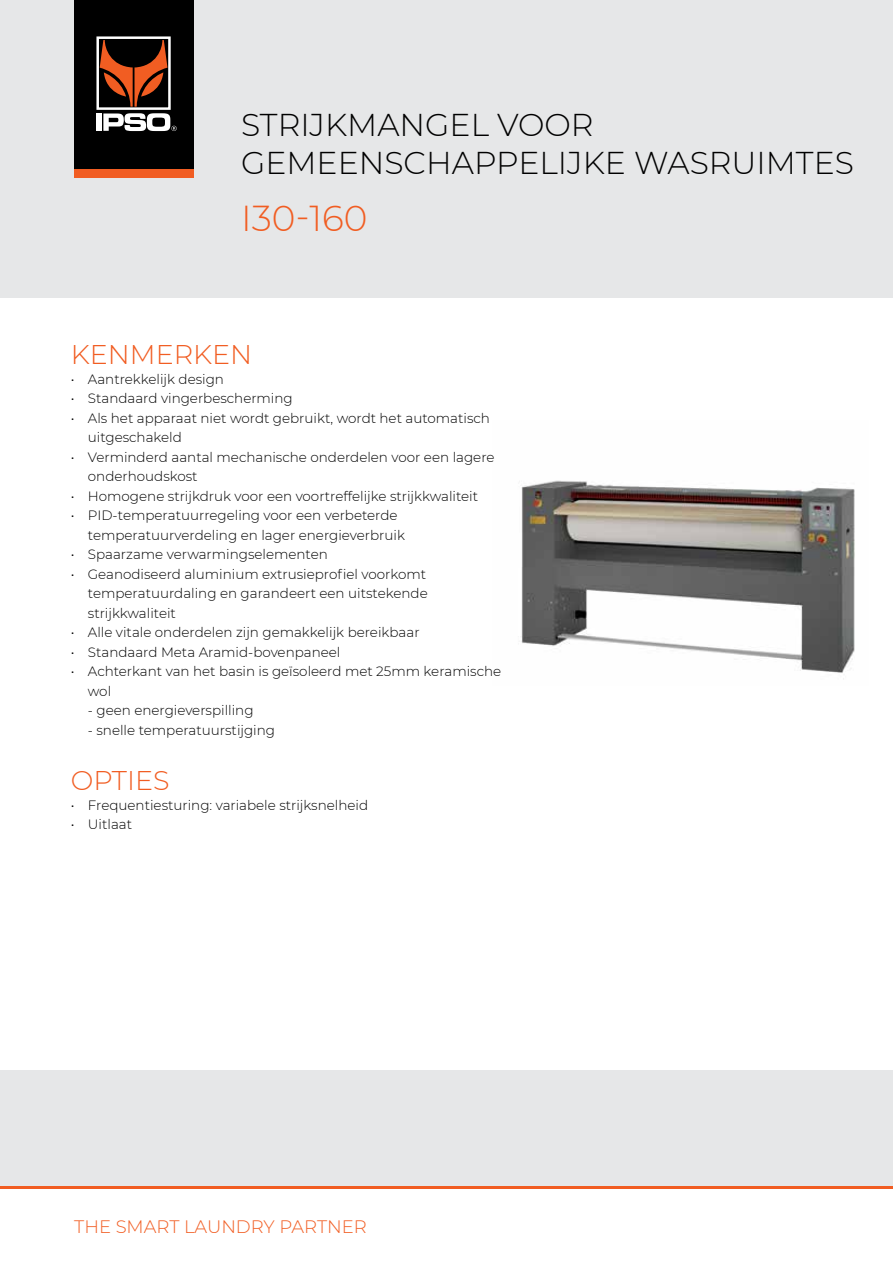
<style>
.page{position:relative;width:893px;height:1263px;background:#fff}
.page>*{position:absolute;margin:0;border:0;box-sizing:border-box;transform-origin:0 0}
.t1{font:300 36px "Montserrat";color:#f15d22}
.t2{font:300 31.5px/37.8px "Montserrat";color:#000}
.t3{font:300 27px "Montserrat";color:#f15d22}
.t4{font:300 18px "Montserrat";color:#f15d22}
.t5{font:300 13.5px/19.5px "Montserrat";color:#000}
</style>
<div class="page">
<div style="left:0;top:0;width:893px;height:298px;background:#e6e7e8"></div>
<div style="left:74px;top:168px;width:119px;height:10px;background:#f15d22"></div>
<div style="left:74px;top:0;width:119px;height:168px;background:#000"></div>
<svg style="left:96px;top:36px;width:81px;height:95px"></svg>
<div style="left:0;top:1070px;width:893px;height:118px;background:#e6e7e8"></div>
<hr style="left:0;top:1187px;width:893px;height:2px;background:#f15d22">
<img style="left:521px;top:480px;width:334px;height:199px">
<h2 class="t2" style="left:241px;top:105px;width:614px">STRIJKMANGEL VOOR<br>GEMEENSCHAPPELIJKE WASRUIMTES</h2>
<h1 class="t1" style="left:241px;top:194px;width:128px">I30-160</h1>
<h3 class="t3" style="left:71px;top:336px;width:183px">KENMERKEN</h3>
<p class="t5" style="left:71px;top:369px;width:155px">• Aantrekkelijk design</p>
<p class="t5" style="left:71px;top:388px;width:223px">• Standaard vingerbescherming</p>
<p class="t5" style="left:88px;top:408px;width:404px;text-indent:-17px">• Als het apparaat niet wordt gebruikt, wordt het automatisch uitgeschakeld</p>
<p class="t5" style="left:88px;top:447px;width:408px;text-indent:-17px">• Verminderd aantal mechanische onderdelen voor een lagere onderhoudskost</p>
<p class="t5" style="left:71px;top:486px;width:409px">• Homogene strijkdruk voor een voortreffelijke strijkkwaliteit</p>
<p class="t5" style="left:88px;top:505px;width:319px;text-indent:-17px">• PID-temperatuurregeling voor een verbeterde temperatuurverdeling en lager energieverbruik</p>
<p class="t5" style="left:71px;top:544px;width:259px">• Spaarzame verwarmingselementen</p>
<p class="t5" style="left:88px;top:564px;width:341px;text-align:justify;text-indent:-17px">• Geanodiseerd aluminium extrusieprofiel voorkomt temperatuurdaling en garandeert een uitstekende strijkkwaliteit</p>
<p class="t5" style="left:71px;top:622px;width:350px">• Alle vitale onderdelen zijn gemakkelijk bereikbaar</p>
<p class="t5" style="left:71px;top:642px;width:271px">• Standaard Meta Aramid-bovenpaneel</p>
<p class="t5" style="left:88px;top:661px;width:415px;text-indent:-17px">• Achterkant van het basin is geïsoleerd met 25mm keramische wol</p>
<p class="t5" style="left:88px;top:700px;width:167px">- geen energieverspilling</p>
<p class="t5" style="left:88px;top:720px;width:189px">- snelle temperatuurstijging</p>
<h3 class="t3" style="left:71px;top:762px;width:100px">OPTIES</h3>
<p class="t5" style="left:71px;top:795px;width:299px">• Frequentiesturing: variabele strijksnelheid</p>
<p class="t5" style="left:71px;top:814px;width:63px">• Uitlaat</p>
<h3 class="t4" style="left:74px;top:1215px;width:294px">THE SMART LAUNDRY PARTNER</h3>
</div>
